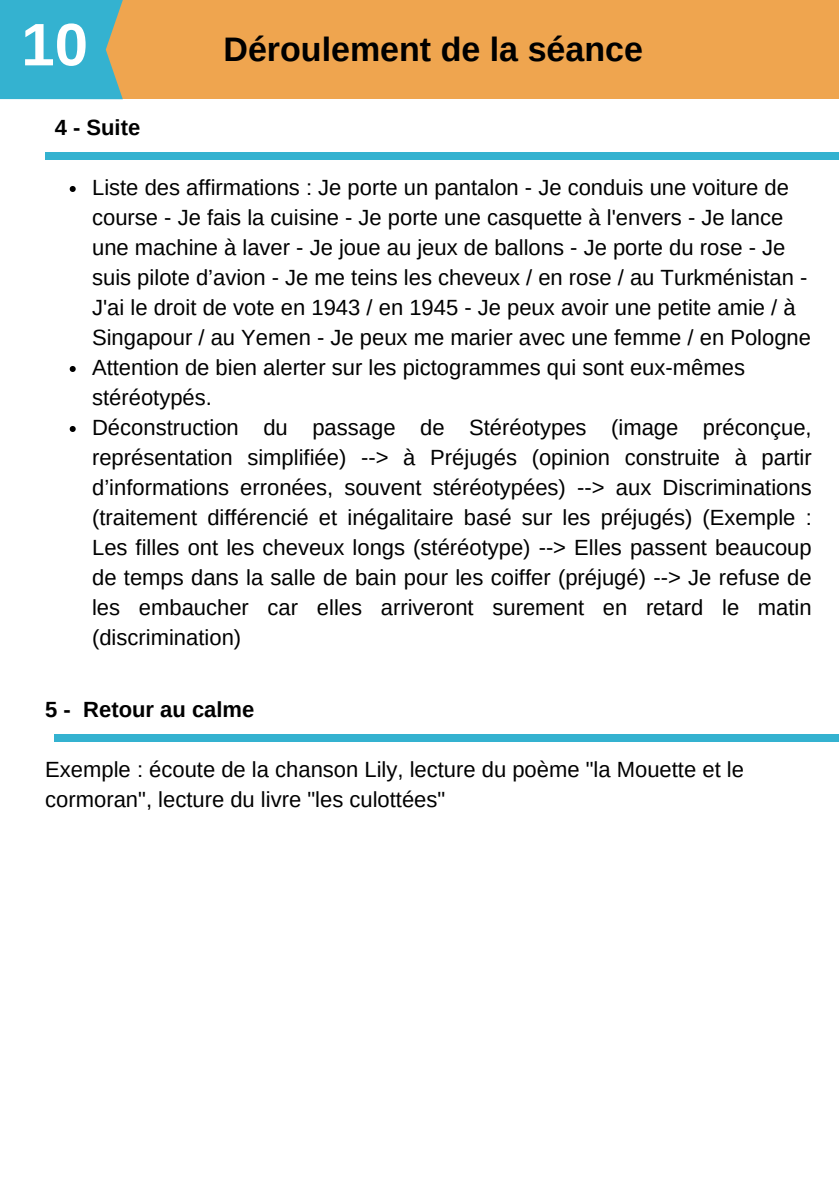
<style>
.page{position:relative;width:839px;height:1191px;background:#fff}
.page>*{position:absolute;margin:0;border:0;box-sizing:border-box;transform-origin:0 0}
.t1{font:700 60px "Arimo";color:#fff}
.t2{font:700 34px "Arimo";color:#000}
.t3{font:22px/30px "Arimo";color:#000}
.t4{font:700 22px "Arimo";color:#000}
</style>
<div class="page">
<div style="left:0;top:0;width:838px;height:99px;background:#efa54f"></div>
<div style="left:0;top:0;width:123px;height:99px;background:#34b2d0"></div>
<div style="left:55px;top:734px;width:783px;height:8px;background:#34b2d0"></div>
<svg style="left:70px;top:186px;width:6px;height:6px"></svg>
<svg style="left:70px;top:366px;width:6px;height:6px"></svg>
<svg style="left:70px;top:426px;width:6px;height:6px"></svg>
<div style="left:45px;top:152px;width:793px;height:8px;background:#34b2d0"></div>
<p class="t1" style="left:21px;top:11px;width:68px">10</p>
<p class="t4" style="left:55px;top:115px;width:87px">4 - Suite</p>
<p class="t2" style="left:223px;top:30px;width:421px">Déroulement de la séance</p>
<p class="t3" style="left:92px;top:172px;width:720px">Liste des affirmations : Je porte un pantalon - Je conduis une voiture de course - Je fais la cuisine - Je porte une casquette à l'envers - Je lance une machine à laver - Je joue au jeux de ballons - Je porte du rose - Je suis pilote d’avion - Je me teins les cheveux / en rose / au Turkménistan - J'ai le droit de vote en 1943 / en 1945 - Je peux avoir une petite amie / à Singapour / au Yemen - Je peux me marier avec une femme / en Pologne</p>
<h2 class="t3" style="left:92px;top:352px;width:654px">Attention de bien alerter sur les pictogrammes qui sont eux-mêmes stéréotypés.</h2>
<p class="t3" style="left:92px;top:412px;width:721px;text-align:justify">Déconstruction du passage de Stéréotypes (image préconçue, représentation simplifiée) --&gt; à Préjugés (opinion construite à partir d’informations erronées, souvent stéréotypées) --&gt; aux Discriminations (traitement différencié et inégalitaire basé sur les préjugés) (Exemple :<br>Les filles ont les cheveux longs (stéréotype) --&gt; Elles passent beaucoup de temps dans la salle de bain pour les coiffer (préjugé) --&gt; Je refuse de les embaucher car elles arriveront surement en retard le matin (discrimination)</p>
<h1 class="t4" style="left:45px;top:697px;width:210px">5 - Retour au calme</h1>
<h2 class="t3" style="left:45px;top:754px;width:700px">Exemple : écoute de la chanson Lily, lecture du poème "la Mouette et le cormoran", lecture du livre "les culottées"</h2>
</div>
